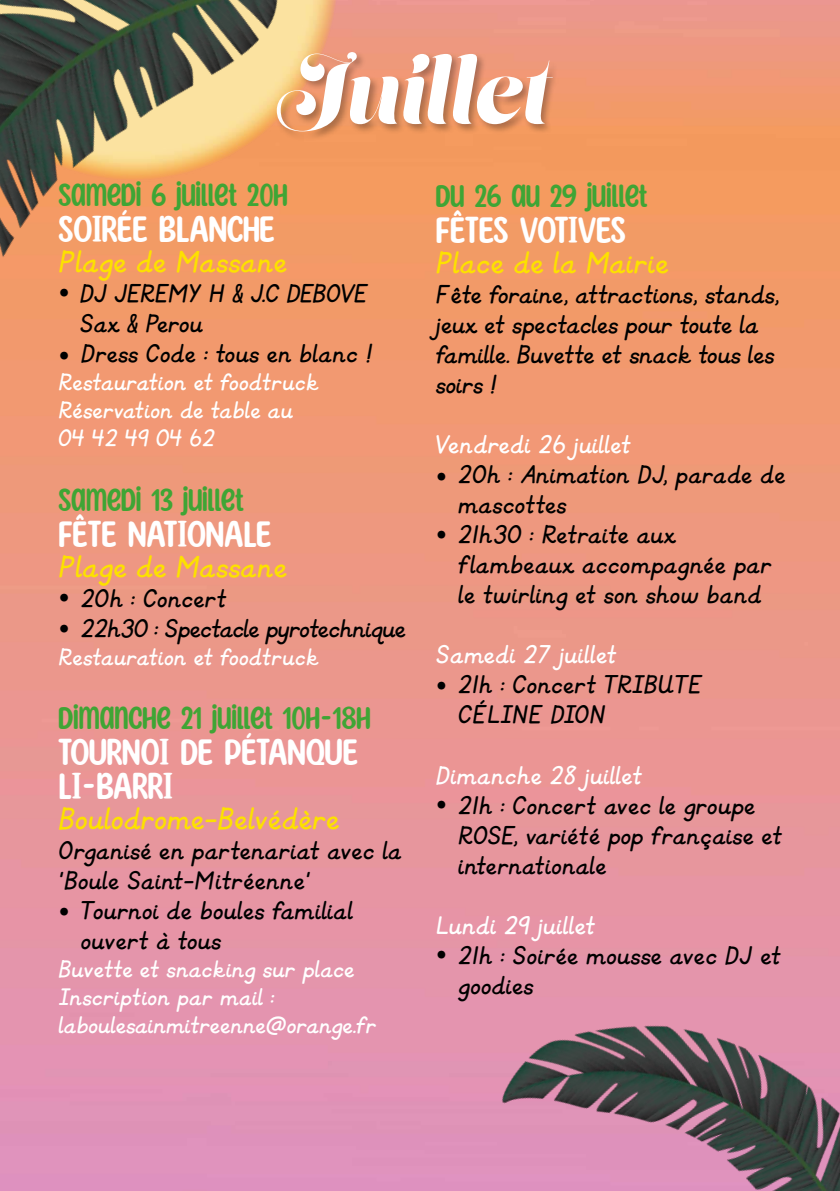
<style>
.page{position:relative;width:840px;height:1191px;background:#fff}
.page>*{position:absolute;margin:0;border:0;box-sizing:border-box;transform-origin:0 0}
.t1{font:88px "Lust Script Display";color:#fff}
.t2{font:42px/34px "Sunny Spells Basic";color:#fff}
.t3{font:36px "Sunny Spells Basic";color:#3fa535}
.t4{font:36px "KG Primary Italics";color:#fde100}
.t5{font:30px/30px "KG Primary Italics";color:#000}
.t6{font:30px "KG Primary Italics";color:#fff}
.t7{font:30px "KG Primary Italics";letter-spacing:-.03em;color:#000}
.t8{font:29.4px "Minion Pro";color:#000}
.t9{font:28px/28px "KG Primary Italics";color:#fff}
.s1{font-family:"Minion Pro";font-size:29.4px}
</style>
<div class="page">
<img style="left:0;top:0;width:839px;height:1191px">
<img style="left:733px;top:0;width:106px;height:202px">
<img style="left:0;top:0;width:581px;height:709px">
<div style="left:275px;top:51px;width:286px;height:90px;background:#000;opacity:.29"></div>
<img style="left:410px;top:883px;width:429px;height:308px">
<h1 class="t1" style="left:278px;top:37px;width:271px">Juillet</h1>
<p class="t3" style="left:58px;top:178px;width:231px">SAMEDI 6 JUILLET 20H</p>
<h2 class="t2" style="left:58px;top:213px;width:218px">SOIRÉE BLANCHE</h2>
<p class="t4" style="left:58px;top:244px;width:230px">Plage de Massane</p>
<p class="t5" style="left:80px;top:279px;width:290px">DJ JEREMY H &amp; J.C DEBOVE<br>Sax &amp; Perou</p>
<p class="t5" style="left:58px;top:339px;width:316px"><span class="s1">•</span> Dress Code : tous en blanc !</p>
<p class="t9" style="left:58px;top:369px;width:262px">Restauration et foodtruck<br>Réservation de table au<br>04 42 49 04 62</p>
<p class="t3" style="left:58px;top:482px;width:187px">SAMEDI 13 JUILLET</p>
<h2 class="t2" style="left:58px;top:517px;width:214px">FÊTE NATIONALE</h2>
<p class="t4" style="left:58px;top:549px;width:230px">Plage de Massane</p>
<p class="t5" style="left:58px;top:584px;width:170px"><span class="s1">•</span> 20h : Concert</p>
<p class="t7" style="left:58px;top:614px;width:349px"><span class="s1">•</span> 22h30 : Spectacle pyrotechnique</p>
<p class="t9" style="left:58px;top:643px;width:262px">Restauration et foodtruck</p>
<p class="t3" style="left:58px;top:701px;width:313px">DIMANCHE 21 JUILLET 10H-18H</p>
<h2 class="t2" style="left:58px;top:736px;width:301px">TOURNOI DE PÉTANQUE<br>LI-BARRI</h2>
<p class="t4" style="left:58px;top:801px;width:283px">Boulodrome-Belvédère</p>
<p class="t5" style="left:58px;top:836px;width:345px">Organisé en partenariat avec la ‘Boule Saint-Mitréenne‘</p>
<p class="t5" style="left:81px;top:896px;width:274px;text-indent:-22px"><span class="s1">•</span> Tournoi de boules familial ouvert à tous</p>
<p class="t9" style="left:58px;top:956px;width:319px">Buvette et snacking sur place<br>Inscription par mail : laboulesainmitreenne@orange.fr</p>
<p class="t8" style="left:58px;top:270px;width:13px">•</p>
<p class="t3" style="left:435px;top:179px;width:213px">DU 26 AU 29 JUILLET</p>
<h2 class="t2" style="left:435px;top:214px;width:191px">FÊTES VOTIVES</h2>
<p class="t4" style="left:435px;top:245px;width:235px">Place de la Mairie</p>
<p class="t5" style="left:435px;top:280px;width:345px">Fête foraine, attractions, stands, jeux et spectacles pour toute la famille. Buvette et snack tous les soirs !</p>
<p class="t6" style="left:435px;top:430px;width:197px">Vendredi 26 juillet</p>
<p class="t5" style="left:458px;top:460px;width:329px;text-indent:-22px"><span class="s1">•</span> 20h : Animation DJ, parade de mascottes</p>
<p class="t5" style="left:458px;top:520px;width:315px;text-indent:-22px"><span class="s1">•</span> 21h30 : Retraite aux flambeaux accompagnée par le twirling et son show band</p>
<p class="t6" style="left:435px;top:640px;width:183px">Samedi 27 juillet</p>
<p class="t5" style="left:458px;top:670px;width:246px;text-indent:-22px"><span class="s1">•</span> 21h : Concert TRIBUTE<br>CÉLINE DION</p>
<p class="t6" style="left:435px;top:760px;width:208px">Dimanche 28 juillet</p>
<p class="t5" style="left:458px;top:790px;width:326px;text-indent:-22px"><span class="s1">•</span> 21h : Concert avec le groupe<br>ROSE, variété pop française et internationale</p>
<p class="t6" style="left:435px;top:910px;width:161px">Lundi 29 juillet</p>
<p class="t5" style="left:458px;top:940px;width:324px;text-indent:-22px"><span class="s1">•</span> 21h : Soirée mousse avec DJ et goodies</p>
</div>
